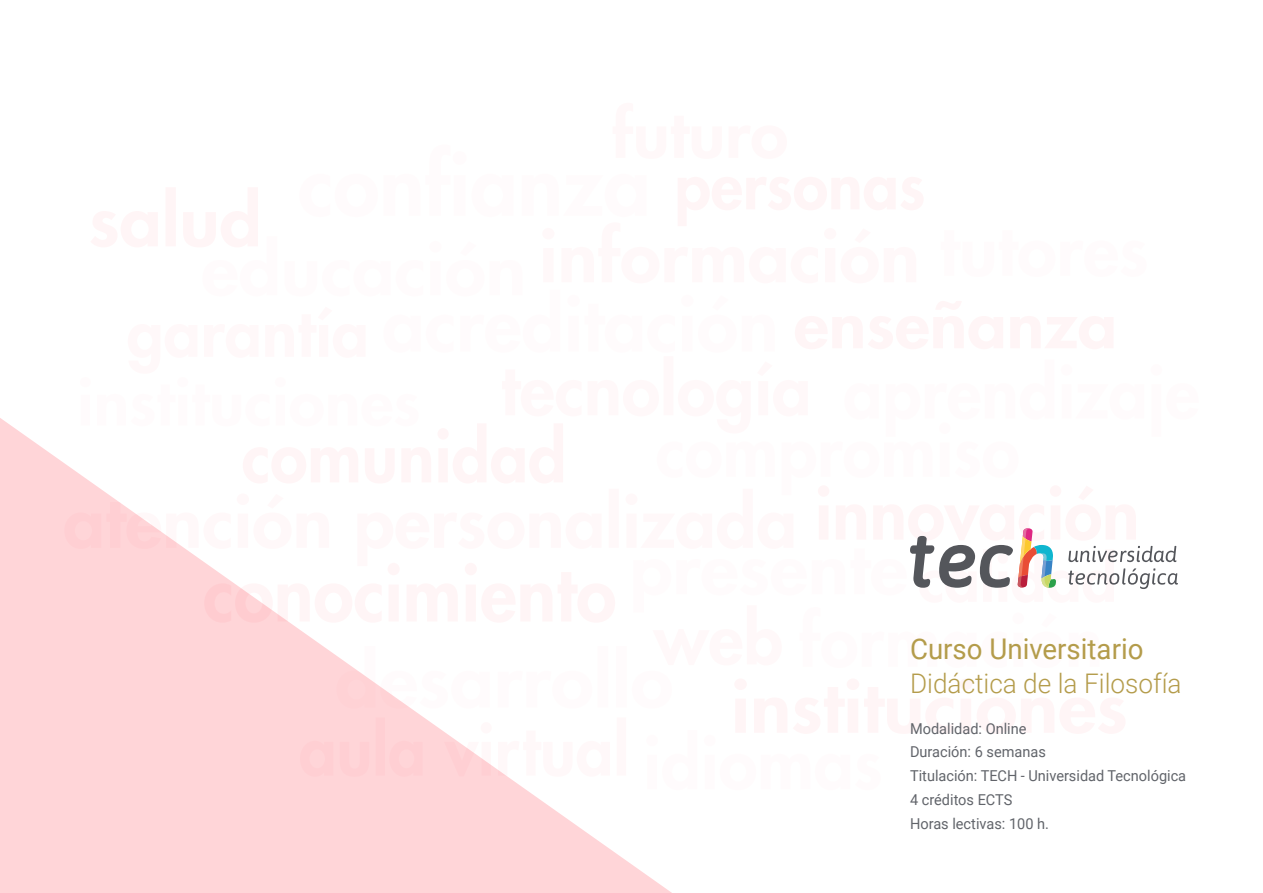
<style>
.page{position:relative;width:1263px;height:893px;background:#fff}
.page>*{position:absolute;margin:0;border:0;box-sizing:border-box;transform-origin:0 0}
.t1{font:28.5px "Roboto";color:#b49c4b}
.t2{font:300 27px "Roboto";color:#b49c4b}
.t3{font:15px/23.7px "Roboto";color:#61646a}
</style>
<div class="page">
<svg style="left:0;top:418px;width:672px;height:475px;background:#ffd9db"></svg>
<svg style="left:64px;top:418px;width:1114px;height:372px"></svg>
<h1 class="t1" style="left:910px;top:629px;width:235px">Curso Universitario</h1>
<h2 class="t2" style="left:910px;top:664px;width:273px">Didáctica de la Filosofía</h2>
<p class="t3" style="left:910px;top:716px;width:278px">Modalidad: Online<br>Duración: 6 semanas<br>Titulación: TECH - Universidad Tecnológica<br>4 créditos ECTS<br>Horas lectivas: 100 h.</p>
</div>
